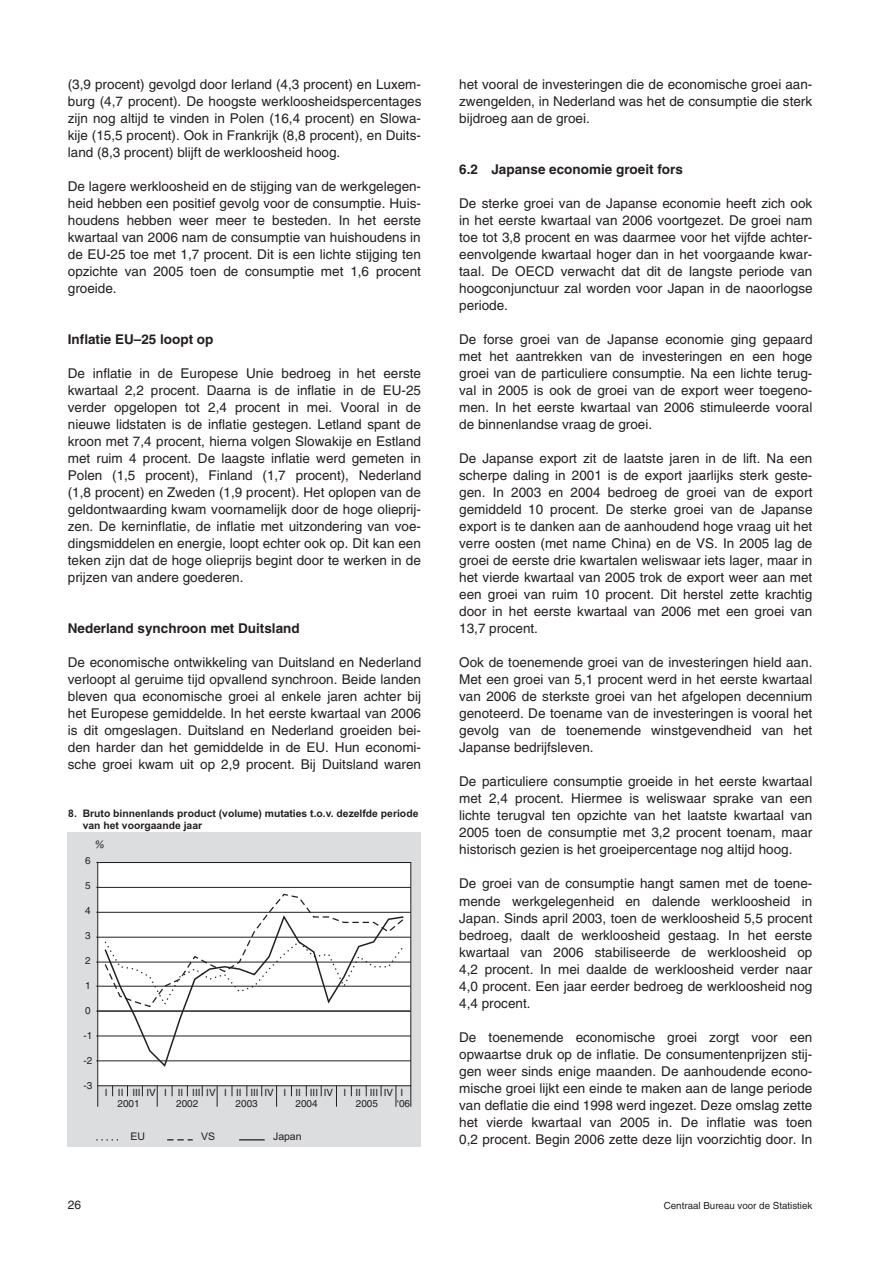
<style>
.page{position:relative;width:893px;height:1263px;background:#fff}
.page>*{position:absolute;margin:0;border:0;box-sizing:border-box;transform-origin:0 0}
.t1{font:13.5px/17px "Helvetica";color:#231f20;text-align:justify}
.t2{font:700 13.5px "Helvetica";color:#231f20}
.t3{font:12px "Helvetica";color:#231f20}
.t4{font:10.5px "Arial";color:#231f20}
.t5{font:italic 10.5px "Arial";color:#231f20}
.t6{font:700 10.35px "Arial";color:#231f20}
.t7{font:9.9px/10.5px "Helvetica";color:#231f20}
.t8{font:9.75px "Helvetica";color:#231f20}
.s1{color:#fff}
</style>
<div class="page">
<div style="left:68px;top:832px;width:353px;height:315px;background:#dcdddf"></div>
<svg style="left:167px;top:1139px;width:26px;height:1px"></svg>
<svg style="left:239px;top:1139px;width:26px;height:1px"></svg>
<div style="left:97px;top:862px;width:314px;height:224px;background:#fff;border:1px solid #231f20"></div>
<hr style="left:98px;top:1060px;width:313px;height:1px;background:#231f20">
<hr style="left:98px;top:1036px;width:313px;height:1px;background:#231f20">
<hr style="left:98px;top:1010px;width:313px;height:2px;background:#231f20">
<hr style="left:98px;top:986px;width:313px;height:1px;background:#231f20">
<hr style="left:98px;top:962px;width:313px;height:1px;background:#231f20">
<hr style="left:98px;top:937px;width:313px;height:1px;background:#231f20">
<hr style="left:98px;top:912px;width:313px;height:1px;background:#231f20">
<hr style="left:98px;top:887px;width:313px;height:1px;background:#231f20">
<hr style="left:98px;top:862px;width:313px;height:1px;background:#231f20">
<svg style="left:96px;top:887px;width:309px;height:125px"></svg>
<svg style="left:103px;top:914px;width:302px;height:153px"></svg>
<svg style="left:97px;top:1086px;width:1px;height:21px"></svg>
<svg style="left:410px;top:1086px;width:1px;height:21px"></svg>
<svg style="left:157px;top:1086px;width:1px;height:21px"></svg>
<svg style="left:217px;top:1086px;width:1px;height:21px"></svg>
<svg style="left:276px;top:1086px;width:1px;height:21px"></svg>
<svg style="left:336px;top:1086px;width:1px;height:21px"></svg>
<svg style="left:395px;top:1086px;width:1px;height:21px"></svg>
<p class="t1" style="left:68px;top:77px;width:355px">(3,9 procent) gevolgd door Ierland (4,3 procent) en Luxem&shy;burg (4,7 procent). De hoogste werkloosheidspercentages zijn nog altijd te vinden in Polen (16,4 procent) en Slowa&shy;kije (15,5 procent). Ook in Frankrijk (8,8 procent), en Duits&shy;land (8,3 procent) blijft de werkloosheid hoog.</p>
<p class="t1" style="left:68px;top:179px;width:355px">De lagere werkloosheid en de stijging van de werkgelegen&shy;heid hebben een positief gevolg voor de consumptie. Huis&shy;houdens hebben weer meer te besteden. In het eerste kwartaal van 2006 nam de consumptie van huishoudens in de EU-25 toe met 1,7 procent. Dit is een lichte stijging ten opzichte van 2005 toen de consumptie met 1,6 procent groeide.</p>
<p class="t2" style="left:68px;top:335px;width:147px">Inflatie EU–25 loopt op</p>
<p class="t1" style="left:68px;top:366px;width:355px">De inflatie in de Europese Unie bedroeg in het eerste kwartaal 2,2 procent. Daarna is de inflatie in de EU-25 verder opgelopen tot 2,4 procent in mei. Vooral in de nieuwe lidstaten is de inflatie gestegen. Letland spant de kroon met 7,4 procent, hierna volgen Slowakije en Estland met ruim 4 procent. De laagste inflatie werd gemeten in Polen (1,5 procent), Finland (1,7 procent), Nederland (1,8 procent) en Zweden (1,9 procent). Het oplopen van de geldontwaarding kwam voornamelijk door de hoge olieprij&shy;zen. De kerninflatie, de inflatie met uitzondering van voe&shy;dingsmiddelen en energie, loopt echter ook op. Dit kan een teken zijn dat de hoge olieprijs begint door te werken in de prijzen van andere goederen.</p>
<p class="t2" style="left:68px;top:624px;width:233px">Nederland synchroon met Duitsland</p>
<p class="t1" style="left:68px;top:655px;width:355px">De economische ontwikkeling van Duitsland en Nederland verloopt al geruime tijd opvallend synchroon. Beide landen bleven qua economische groei al enkele jaren achter bij het Europese gemiddelde. In het eerste kwartaal van 2006 is dit omgeslagen. Duitsland en Nederland groeiden bei&shy;den harder dan het gemiddelde in de EU. Hun economi&shy;sche groei kwam uit op 2,9 procent. Bij Duitsland waren</p>
<p class="t6" style="left:68px;top:809px;width:351px">8. Bruto binnenlands product (volume) mutaties t.o.v. dezelfde periode</p>
<p class="t6" style="left:68px;top:821px;width:135px"><span class="s1">8.</span> van het voorgaande jaar</p>
<p class="t5" style="left:95px;top:839px;width:11px">%</p>
<p class="t7" style="left:85px;top:856px;width:7px">6</p>
<p class="t7" style="left:85px;top:881px;width:7px">5</p>
<p class="t7" style="left:85px;top:907px;width:7px">4</p>
<p class="t7" style="left:85px;top:931px;width:7px">3</p>
<p class="t7" style="left:85px;top:957px;width:7px">2</p>
<p class="t7" style="left:85px;top:982px;width:7px">1</p>
<p class="t7" style="left:85px;top:1006px;width:7px">0</p>
<p class="t7" style="left:83px;top:1032px;width:10px">-1</p>
<p class="t7" style="left:83px;top:1057px;width:10px">-2</p>
<p class="t7" style="left:83px;top:1081px;width:10px">-3</p>
<p class="t7" style="left:118px;top:1088px;width:287px;text-indent:-13px">I II III IV I II III IV I II III IV I II III IV I II III IV I<br>2001</p>
<p class="t7" style="left:176px;top:1099px;width:24px">2002</p>
<p class="t7" style="left:236px;top:1099px;width:24px">2003</p>
<p class="t7" style="left:295px;top:1099px;width:24px">2004</p>
<p class="t7" style="left:356px;top:1099px;width:24px">2005</p>
<p class="t7" style="left:397px;top:1099px;width:15px">‘06</p>
<p class="t4" style="left:130px;top:1132px;width:16px">EU</p>
<p class="t4" style="left:201px;top:1132px;width:16px">VS</p>
<p class="t4" style="left:273px;top:1132px;width:30px">Japan</p>
<p class="t1" style="left:459px;top:77px;width:354px">het vooral de investeringen die de economische groei aan&shy;zwengelden, in Nederland was het de consumptie die sterk bijdroeg aan de groei.</p>
<p class="t2" style="left:459px;top:164px;width:225px">6.2 Japanse economie groeit fors</p>
<p class="t1" style="left:459px;top:196px;width:355px">De sterke groei van de Japanse economie heeft zich ook in het eerste kwartaal van 2006 voortgezet. De groei nam toe tot 3,8 procent en was daarmee voor het vijfde achter&shy;eenvolgende kwartaal hoger dan in het voorgaande kwar&shy;taal. De OECD verwacht dat dit de langste periode van hoogconjunctuur zal worden voor Japan in de naoorlogse periode.</p>
<p class="t1" style="left:459px;top:332px;width:355px">De forse groei van de Japanse economie ging gepaard met het aantrekken van de investeringen en een hoge groei van de particuliere consumptie. Na een lichte terug&shy;val in 2005 is ook de groei van de export weer toegeno&shy;men. In het eerste kwartaal van 2006 stimuleerde vooral de binnenlandse vraag de groei.</p>
<p class="t1" style="left:459px;top:451px;width:355px">De Japanse export zit de laatste jaren in de lift. Na een scherpe daling in 2001 is de export jaarlijks sterk geste&shy;gen. In 2003 en 2004 bedroeg de groei van de export gemiddeld 10 procent. De sterke groei van de Japanse export is te danken aan de aanhoudend hoge vraag uit het verre oosten (met name China) en de VS. In 2005 lag de groei de eerste drie kwartalen weliswaar iets lager, maar in het vierde kwartaal van 2005 trok de export weer aan met een groei van ruim 10 procent. Dit herstel zette krachtig door in het eerste kwartaal van 2006 met een groei van 13,7 procent.</p>
<p class="t1" style="left:459px;top:655px;width:355px">Ook de toenemende groei van de investeringen hield aan.<br>Met een groei van 5,1 procent werd in het eerste kwartaal van 2006 de sterkste groei van het afgelopen decennium genoteerd. De toename van de investeringen is vooral het gevolg van de toenemende winstgevendheid van het Japanse bedrijfsleven.</p>
<p class="t1" style="left:459px;top:775px;width:355px">De particuliere consumptie groeide in het eerste kwartaal met 2,4 procent. Hiermee is weliswaar sprake van een lichte terugval ten opzichte van het laatste kwartaal van 2005 toen de consumptie met 3,2 procent toenam, maar historisch gezien is het groeipercentage nog altijd hoog.</p>
<p class="t1" style="left:459px;top:877px;width:355px">De groei van de consumptie hangt samen met de toene&shy;mende werkgelegenheid en dalende werkloosheid in Japan. Sinds april 2003, toen de werkloosheid 5,5 procent bedroeg, daalt de werkloosheid gestaag. In het eerste kwartaal van 2006 stabiliseerde de werkloosheid op 4,2 procent. In mei daalde de werkloosheid verder naar 4,0 procent. Een jaar eerder bedroeg de werkloosheid nog 4,4 procent.</p>
<p class="t1" style="left:459px;top:1030px;width:355px">De toenemende economische groei zorgt voor een opwaartse druk op de inflatie. De consumentenprijzen stij&shy;gen weer sinds enige maanden. De aanhoudende econo&shy;mische groei lijkt een einde te maken aan de lange periode van deflatie die eind 1998 werd ingezet. Deze omslag zette het vierde kwartaal van 2005 in. De inflatie was toen 0,2 procent. Begin 2006 zette deze lijn voorzichtig door. In</p>
<p class="t3" style="left:68px;top:1200px;width:15px">26</p>
<p class="t8" style="left:663px;top:1202px;width:150px">Centraal Bureau voor de Statistiek</p>
</div>
